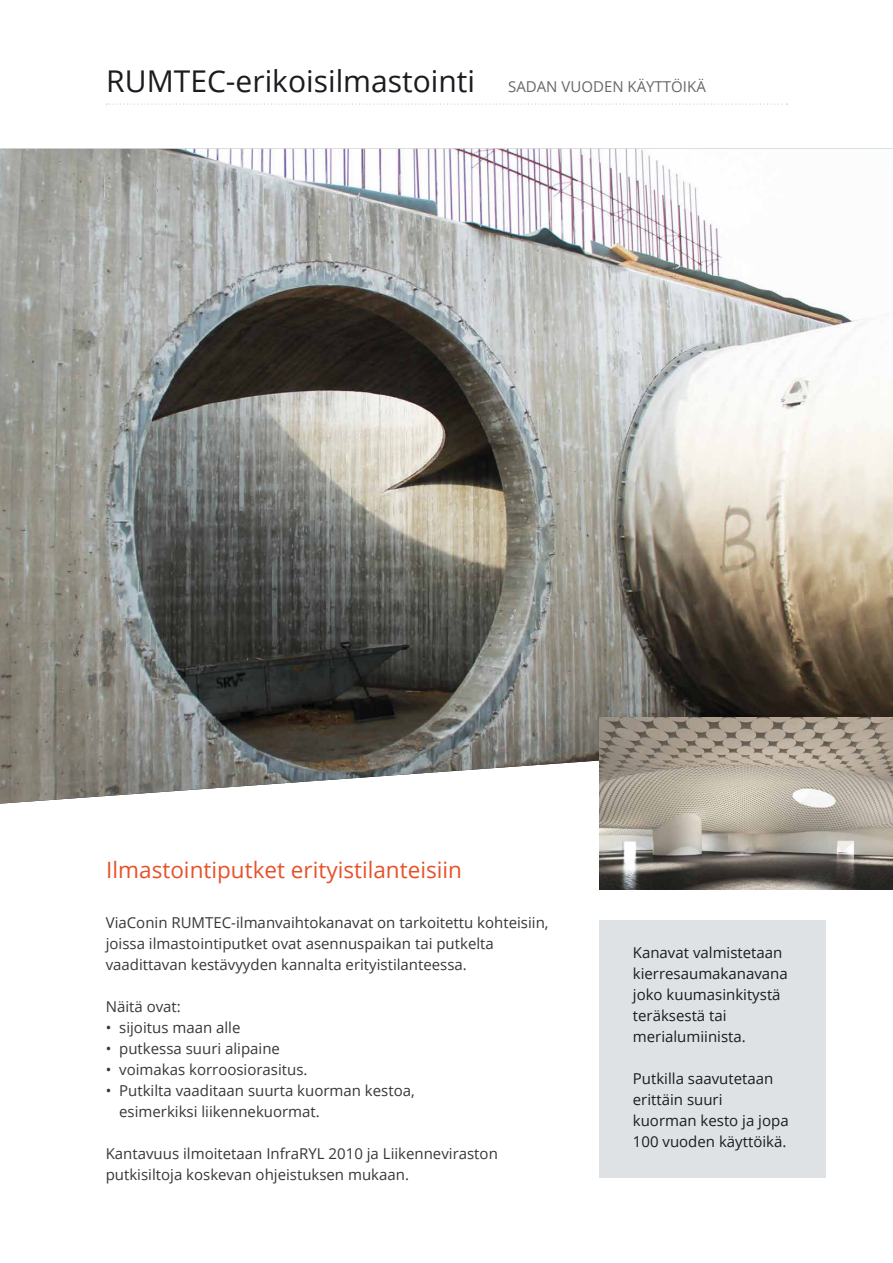
<style>
.page{position:relative;width:893px;height:1263px;background:#fff}
.page>*{position:absolute;margin:0;border:0;box-sizing:border-box;transform-origin:0 0}
.t1{font:30px "Open Sans";color:#1b1c20}
.t2{font:22.5px "Open Sans";color:#e7512a}
.t3{font:15px/21px "Open Sans";color:#39363a}
.t4{font:15px/21px "Open Sans";color:#1b1c20}
.s1{font-size:15px;color:#68676c}
</style>
<div class="page">
<div style="left:600px;top:920px;width:226px;height:258px;background:#dee2e4"></div>
<img style="left:0;top:149px;width:893px;height:655px">
<svg style="left:106px;top:104px;width:682px;height:1px"></svg>
<img style="left:600px;top:717px;width:293px;height:173px">
<h1 class="t1" style="left:106px;top:60px;width:601px">RUMTEC-erikoisilmastointi <span class="s1">SADAN VUODEN KÄYTTÖIKÄ</span></h1>
<h2 class="t2" style="left:106px;top:854px;width:357px">Ilmastointiputket erityistilanteisiin</h2>
<p class="t3" style="left:106px;top:911px;width:444px">ViaConin RUMTEC-ilmanvaihtokanavat on tarkoitettu kohteisiin, joissa ilmastointiputket ovat asennuspaikan tai putkelta vaadittavan kestävyyden kannalta erityistilanteessa.</p>
<p class="t3" style="left:106px;top:995px;width:77px">Näitä ovat:</p>
<p class="t3" style="left:106px;top:1016px;width:136px">• sijoitus maan alle</p>
<p class="t3" style="left:106px;top:1037px;width:176px">• putkessa suuri alipaine</p>
<p class="t3" style="left:106px;top:1058px;width:203px">• voimakas korroosiorasitus.</p>
<p class="t3" style="left:119px;top:1079px;width:297px;text-indent:-14px">• Putkilta vaaditaan suurta kuorman kestoa, esimerkiksi liikennekuormat.</p>
<p class="t3" style="left:106px;top:1142px;width:394px">Kantavuus ilmoitetaan InfraRYL 2010 ja Liikenneviraston putkisiltoja koskevan ohjeistuksen mukaan.</p>
<p class="t4" style="left:633px;top:942px;width:156px">Kanavat valmistetaan kierresaumakanavana joko kuumasinkitystä teräksestä tai merialumiinista.</p>
<p class="t4" style="left:633px;top:1068px;width:157px">Putkilla saavutetaan erittäin suuri kuorman kesto ja jopa<br>100 vuoden käyttöikä.</p>
</div>
